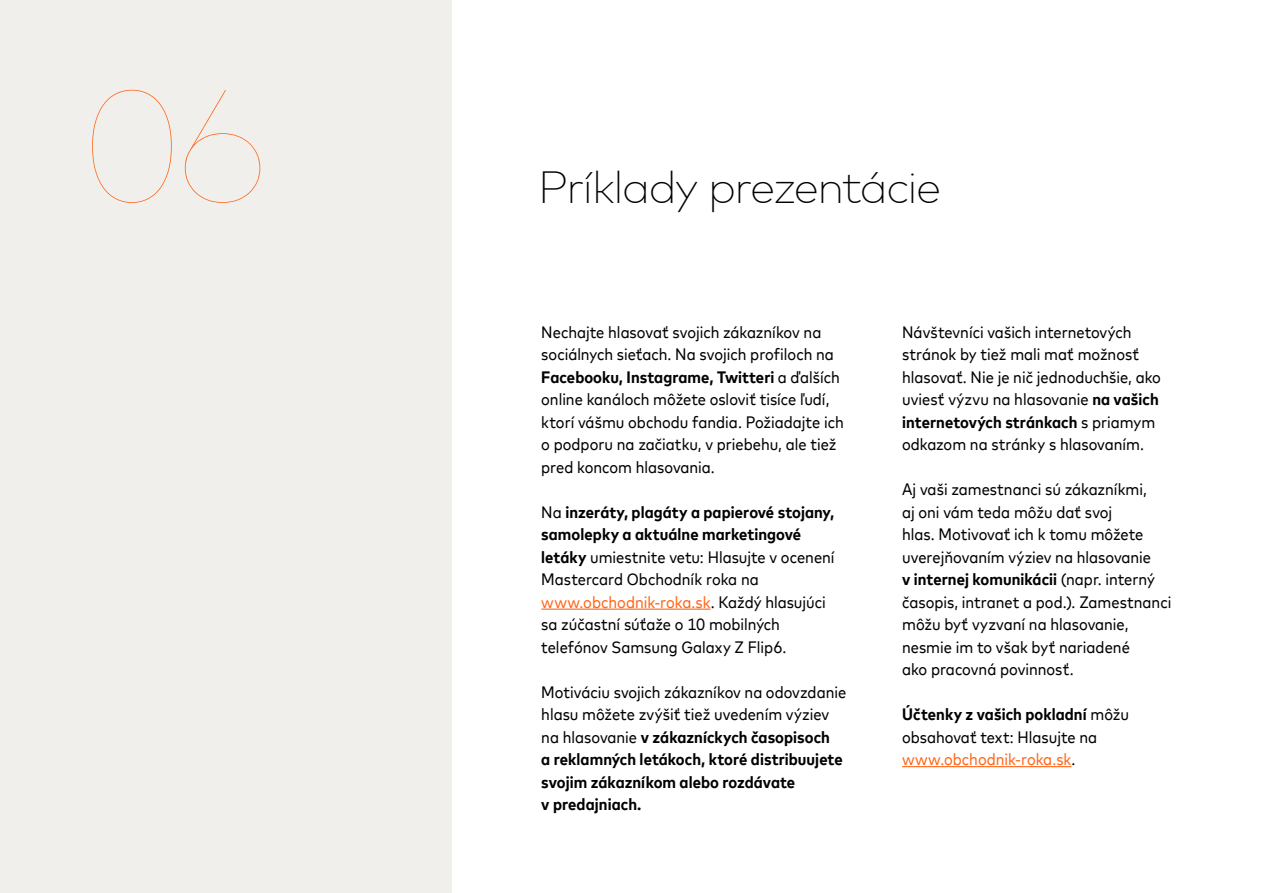
<style>
.page{position:relative;width:1263px;height:893px;background:#fff}
.page>*{position:absolute;margin:0;border:0;box-sizing:border-box;transform-origin:0 0}
.t1{font:100 160.5px "Mark Offc For MC";color:#ff671b}
.t2{font:200 45px "Mark Offc For MC";letter-spacing:-.035em;color:#000}
.t3{font:16.5px/22.5px "Mark For MC Nrw";color:#000}
.t4{font:700 16.5px/22.5px "Mark For MC Nrw";letter-spacing:.005em;color:#000}
.s1{font-weight:700}
.s2{color:#ff671b}
.s3{font-weight:400}
</style>
<div class="page">
<div style="left:0;top:0;width:451px;height:893px;background:#f1efeb"></div>
<hr style="left:541px;top:609px;width:170px;height:1px;background:#ff671b">
<hr style="left:902px;top:766px;width:169px;height:1px;background:#ff671b">
<h1 class="t1" style="left:84px;top:32px;width:188px">06</h1>
<h2 class="t2" style="left:538px;top:153px;width:405px">Príklady prezentácie</h2>
<p class="t3" style="left:541px;top:319px;width:304px">Nechajte hlasovať svojich zákazníkov na sociálnych sieťach. Na svojich profiloch na <span class="s1">Facebooku, Instagrame, Twitteri</span> a ďalších online kanáloch môžete osloviť tisíce ľudí, ktorí vášmu obchodu fandia. Požiadajte ich o podporu na začiatku, v priebehu, ale tiež pred koncom hlasovania.</p>
<p class="t3" style="left:541px;top:499px;width:295px">Na <span class="s1">inzeráty, plagáty a papierové stojany, samolepky a aktuálne marketingové letáky</span> umiestnite vetu: Hlasujte v ocenení Mastercard Obchodník roka na <span class="s2">www.obchodnik-roka.sk</span>. Každý hlasujúci sa zúčastní súťaže o 10 mobilných telefónov Samsung Galaxy Z Flip6.</p>
<p class="t4" style="left:541px;top:679px;width:306px"><span class="s3">Motiváciu svojich zákazníkov na odovzdanie hlasu môžete zvýšiť tiež uvedením výziev na hlasovanie</span> v zákazníckych časopisoch<br>a reklamných letákoch, ktoré distribuujete svojim zákazníkom alebo rozdávate<br>v predajniach.</p>
<p class="t3" style="left:902px;top:319px;width:260px">Návštevníci vašich internetových stránok by tiež mali mať možnosť hlasovať. Nie je nič jednoduchšie, ako uviesť výzvu na hlasovanie <span class="s1">na vašich internetových stránkach</span> s priamym odkazom na stránky s hlasovaním.</p>
<p class="t3" style="left:902px;top:477px;width:271px">Aj vaši zamestnanci sú zákazníkmi,<br>aj oni vám teda môžu dať svoj<br>hlas. Motivovať ich k tomu môžete uverejňovaním výziev na hlasovanie<br><span class="s1">v internej komunikácii</span> (napr. interný časopis, intranet a pod.). Zamestnanci môžu byť vyzvaní na hlasovanie, nesmie im to však byť nariadené<br>ako pracovná povinnosť.</p>
<p class="t3" style="left:902px;top:702px;width:228px"><span class="s1">Účtenky z vašich pokladní</span> môžu obsahovať text: Hlasujte na <span class="s2">www.obchodnik-roka.sk</span>.</p>
</div>
